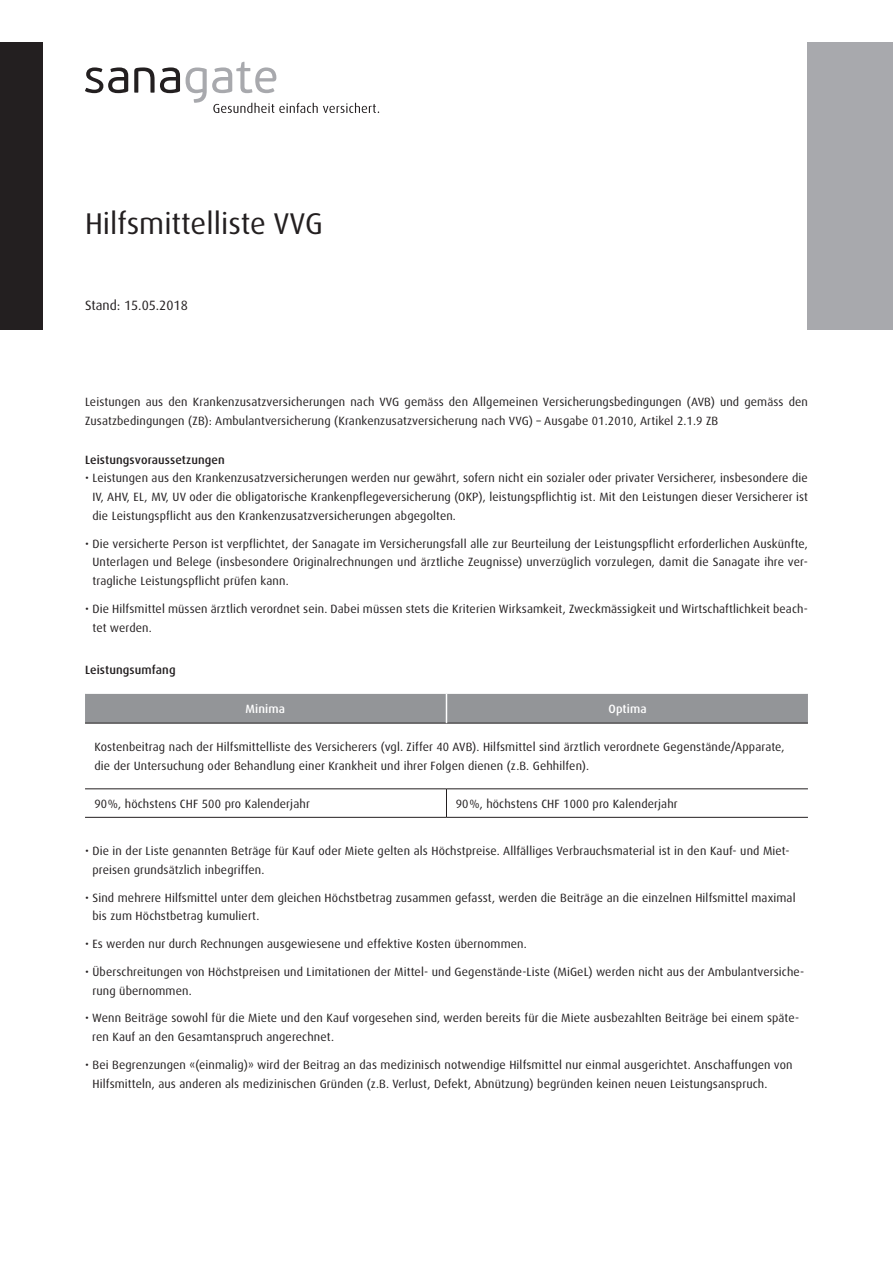
<style>
.page{position:relative;width:893px;height:1263px;background:#fff}
.page>*{position:absolute;margin:0;border:0;box-sizing:border-box;transform-origin:0 0}
.t1{font:30px "Dax";color:#231f20}
.t2{font:13.5px "Dax";color:#231f20}
.t3{font:12px/18.8px "Dax";letter-spacing:.01em;color:#231f20}
.t4{font:500 12px "Dax";letter-spacing:.01em;color:#231f20}
.t5{font:500 12px "Dax";letter-spacing:.01em;color:#fff}
</style>
<div class="page">
<svg style="left:85px;top:67px;width:95px;height:26px"></svg>
<svg style="left:186px;top:62px;width:193px;height:51px"></svg>
<div style="left:808px;top:43px;width:85px;height:287px;background:#a8a9ad"></div>
<div style="left:0;top:43px;width:43px;height:287px;background:#231f20"></div>
<div style="left:85px;top:694px;width:723px;height:29px;background:#939598"></div>
<hr style="left:85px;top:723px;width:361px;height:1px;background:#231f20">
<hr style="left:446px;top:723px;width:362px;height:1px;background:#231f20">
<hr style="left:85px;top:788px;width:362px;height:1px;background:#231f20">
<svg style="left:446px;top:789px;width:1px;height:28px"></svg>
<hr style="left:447px;top:788px;width:361px;height:1px;background:#231f20">
<hr style="left:85px;top:817px;width:362px;height:1px;background:#231f20">
<hr style="left:447px;top:817px;width:361px;height:1px;background:#231f20">
<hr style="left:446px;top:693px;width:1px;height:30px;background:#fff">
<h1 class="t1" style="left:85px;top:204px;width:239px">Hilfsmittelliste VVG</h1>
<p class="t2" style="left:85px;top:297px;width:104px">Stand: 15.05.2018</p>
<p class="t3" style="left:85px;top:392px;width:724px;line-height:19.2px">Leistungen aus den Krankenzusatzversicherungen nach VVG gemäss den Allgemeinen Versicherungsbedingungen (AVB) und gemäss den<br>Zusatzbedingungen (ZB): Ambulantversicherung (Krankenzusatzversicherung nach VVG) – Ausgabe 01.2010, Artikel 2.1.9 ZB</p>
<p class="t4" style="left:85px;top:451px;width:141px">Leistungsvoraussetzungen</p>
<p class="t3" style="left:92px;top:468px;width:717px;text-align:justify;text-indent:-7px">• Leistungen aus den Krankenzusatzversicherungen werden nur gewährt, sofern nicht ein sozialer oder privater Versicherer, insbesondere die IV, AHV, EL, MV, UV oder die obligatorische Krankenpflegeversicherung (OKP), leistungspflichtig ist. Mit den Leistungen dieser Versicherer ist die Leistungspflicht aus den Krankenzusatzversicherungen abgegolten.</p>
<p class="t3" style="left:92px;top:534px;width:717px;text-align:justify;text-indent:-7px">• Die versicherte Person ist verpflichtet, der Sanagate im Versicherungsfall alle zur Beurteilung der Leistungspflicht erforderlichen Auskünfte, Unterlagen und Belege (insbesondere Originalrechnungen und ärztliche Zeugnisse) unverzüglich vorzulegen, damit die Sanagate ihre ver&shy;tragliche Leistungspflicht prüfen kann.</p>
<p class="t3" style="left:92px;top:599px;width:717px;text-indent:-7px">• Die Hilfsmittel müssen ärztlich verordnet sein. Dabei müssen stets die Kriterien Wirksamkeit, Zweckmässigkeit und Wirtschaftlichkeit beach&shy;tet werden.</p>
<p class="t4" style="left:85px;top:662px;width:92px">Leistungsumfang</p>
<p class="t5" style="left:246px;top:701px;width:41px">Minima</p>
<p class="t5" style="left:608px;top:701px;width:40px">Optima</p>
<p class="t3" style="left:94px;top:736px;width:692px;line-height:19.2px">Kostenbeitrag nach der Hilfsmittelliste des Versicherers (vgl. Ziffer 40 AVB). Hilfsmittel sind ärztlich verordnete Gegenstände/Apparate, die der Untersuchung oder Behandlung einer Krankheit und ihrer Folgen dienen (z.B. Gehhilfen).</p>
<p class="t3" style="left:94px;top:794px;width:217px">90%, höchstens CHF 500 pro Kalenderjahr</p>
<p class="t3" style="left:456px;top:794px;width:223px">90%, höchstens CHF 1000 pro Kalenderjahr</p>
<p class="t3" style="left:92px;top:841px;width:699px;text-indent:-7px">• Die in der Liste genannten Beträge für Kauf oder Miete gelten als Höchstpreise. Allfälliges Verbrauchsmaterial ist in den Kauf- und Miet&shy;preisen grundsätzlich inbegriffen.</p>
<p class="t3" style="left:92px;top:888px;width:705px;text-indent:-7px">• Sind mehrere Hilfsmittel unter dem gleichen Höchstbetrag zusammen gefasst, werden die Beiträge an die einzelnen Hilfsmittel maximal bis zum Höchstbetrag kumuliert.</p>
<p class="t3" style="left:85px;top:934px;width:443px">• Es werden nur durch Rechnungen ausgewiesene und effektive Kosten übernommen.</p>
<p class="t3" style="left:92px;top:962px;width:713px;text-indent:-7px">• Überschreitungen von Höchstpreisen und Limitationen der Mittel- und Gegenstände-Liste (MiGeL) werden nicht aus der Ambulantversiche&shy;rung übernommen.</p>
<p class="t3" style="left:92px;top:1008px;width:708px;text-indent:-7px">• Wenn Beiträge sowohl für die Miete und den Kauf vorgesehen sind, werden bereits für die Miete ausbezahlten Beiträge bei einem späte&shy;ren Kauf an den Gesamtanspruch angerechnet.</p>
<p class="t3" style="left:92px;top:1055px;width:702px;text-indent:-7px">• Bei Begrenzungen «(einmalig)» wird der Beitrag an das medizinisch notwendige Hilfsmittel nur einmal ausgerichtet. Anschaffungen von<br>Hilfsmitteln, aus anderen als medizinischen Gründen (z.B. Verlust, Defekt, Abnützung) begründen keinen neuen Leistungsanspruch.</p>
</div>
